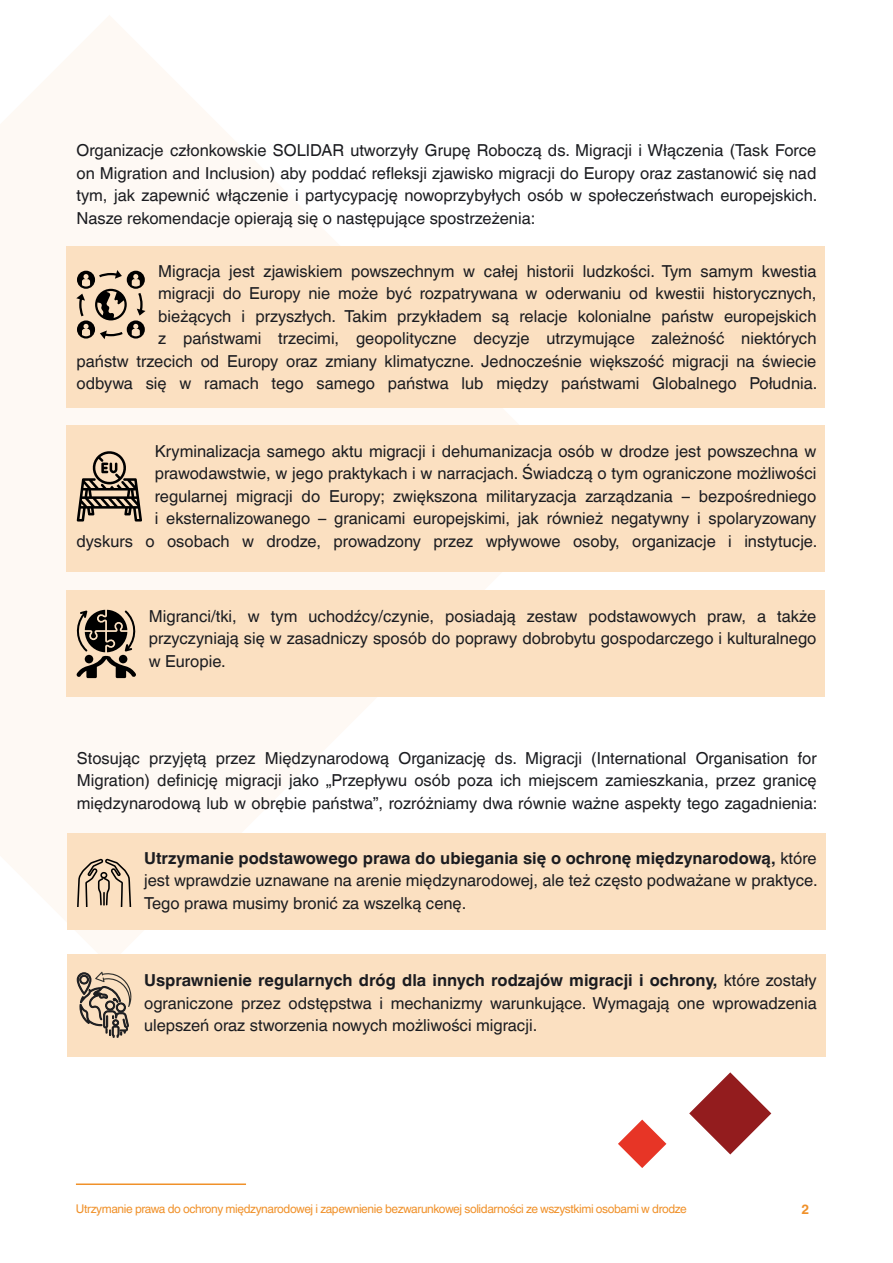
<style>
.page{position:relative;width:893px;height:1263px;background:#fff}
.page>*{position:absolute;margin:0;border:0;box-sizing:border-box;transform-origin:0 0}
.t1{font:16.5px/22.5px "Helvetica World";color:#1b1c20;text-align:justify}
.t2{font:700 13.5px "Helvetica World";color:#f0912a}
.t3{font:12px "Helvetica World";letter-spacing:-.03em;color:#f0912a}
.s1{font-weight:700}
</style>
<div class="page">
<hr style="left:76px;top:1183px;width:170px;height:2px;background:#f0912a">
<svg style="left:0;top:16px;width:584px;height:938px"></svg>
<div style="left:67px;top:246px;width:758px;height:161px;background:#fbe0c1"></div>
<div style="left:67px;top:426px;width:758px;height:146px;background:#fbe0c1"></div>
<div style="left:67px;top:590px;width:758px;height:107px;background:#fbe0c1"></div>
<svg style="left:76px;top:270px;width:69px;height:69px"></svg>
<svg style="left:77px;top:451px;width:65px;height:70px"></svg>
<svg style="left:77px;top:610px;width:59px;height:68px"></svg>
<div style="left:67px;top:954px;width:758px;height:102px;background:#fbe0c1"></div>
<div style="left:67px;top:833px;width:758px;height:97px;background:#fbe0c1"></div>
<svg style="left:77px;top:858px;width:54px;height:48px"></svg>
<svg style="left:77px;top:972px;width:54px;height:66px"></svg>
<svg style="left:618px;top:1119px;width:48px;height:49px"></svg>
<svg style="left:689px;top:1072px;width:82px;height:82px"></svg>
<p class="t1" style="left:77px;top:139px;width:742px">Organizacje członkowskie SOLIDAR utworzyły Grupę Roboczą ds. Migracji i Włączenia (Task Force on Migration and Inclusion) aby poddać refleksji zjawisko migracji do Europy oraz zastanowić się nad tym, jak zapewnić włączenie i partycypację nowoprzybyłych osób w społeczeństwach europejskich.<br>Nasze rekomendacje opierają się o następujące spostrzeżenia:</p>
<p class="t1" style="left:77px;top:260px;width:742px;text-align:right">Migracja jest zjawiskiem powszechnym w całej historii ludzkości. Tym samym kwestia<br>migracji do Europy nie może być rozpatrywana w oderwaniu od kwestii historycznych,<br>bieżących i przyszłych. Takim przykładem są relacje kolonialne państw europejskich<br>z państwami trzecimi, geopolityczne decyzje utrzymujące zależność niektórych<br>państw trzecich od Europy oraz zmiany klimatyczne. Jednocześnie większość migracji na świecie odbywa się w ramach tego samego państwa lub między państwami Globalnego Południa.</p>
<p class="t1" style="left:77px;top:440px;width:742px;text-align:right">Kryminalizacja samego aktu migracji i dehumanizacja osób w drodze jest powszechna w prawodawstwie, w jego praktykach i w narracjach. Świadczą o tym ograniczone możliwości<br>regularnej migracji do Europy; zwiększona militaryzacja zarządzania – bezpośredniego<br>i eksternalizowanego – granicami europejskimi, jak również negatywny i spolaryzowany<br>dyskurs o osobach w drodze, prowadzony przez wpływowe osoby, organizacje i instytucje.</p>
<p class="t1" style="left:149px;top:605px;width:669px">Migranci/tki, w tym uchodźcy/czynie, posiadają zestaw podstawowych praw, a także przyczyniają się w zasadniczy sposób do poprawy dobrobytu gospodarczego i kulturalnego w Europie.</p>
<p class="t1" style="left:77px;top:746px;width:742px">Stosując przyjętą przez Międzynarodową Organizację ds. Migracji (International Organisation for Migration) definicję migracji jako „Przepływu osób poza ich miejscem zamieszkania, przez granicę międzynarodową lub w obrębie państwa”, rozróżniamy dwa równie ważne aspekty tego zagadnienia:</p>
<p class="t1" style="left:144px;top:847px;width:675px"><span class="s1">Utrzymanie podstawowego prawa do ubiegania się o ochronę międzynarodową,</span> które jest wprawdzie uznawane na arenie międzynarodowej, ale też często podważane w praktyce.<br>Tego prawa musimy bronić za wszelką cenę.</p>
<p class="t1" style="left:144px;top:969px;width:674px"><span class="s1">Usprawnienie regularnych dróg dla innych rodzajów migracji i ochrony,</span> które zostały ograniczone przez odstępstwa i mechanizmy warunkujące. Wymagają one wprowadzenia ulepszeń oraz stworzenia nowych możliwości migracji.</p>
<p class="t3" style="left:76px;top:1202px;width:612px">Utrzymanie prawa do ochrony międzynarodowej i zapewnienie bezwarunkowej solidarności ze wszystkimi osobami w drodze</p>
<p class="t2" style="left:801px;top:1201px;width:9px">2</p>
</div>
